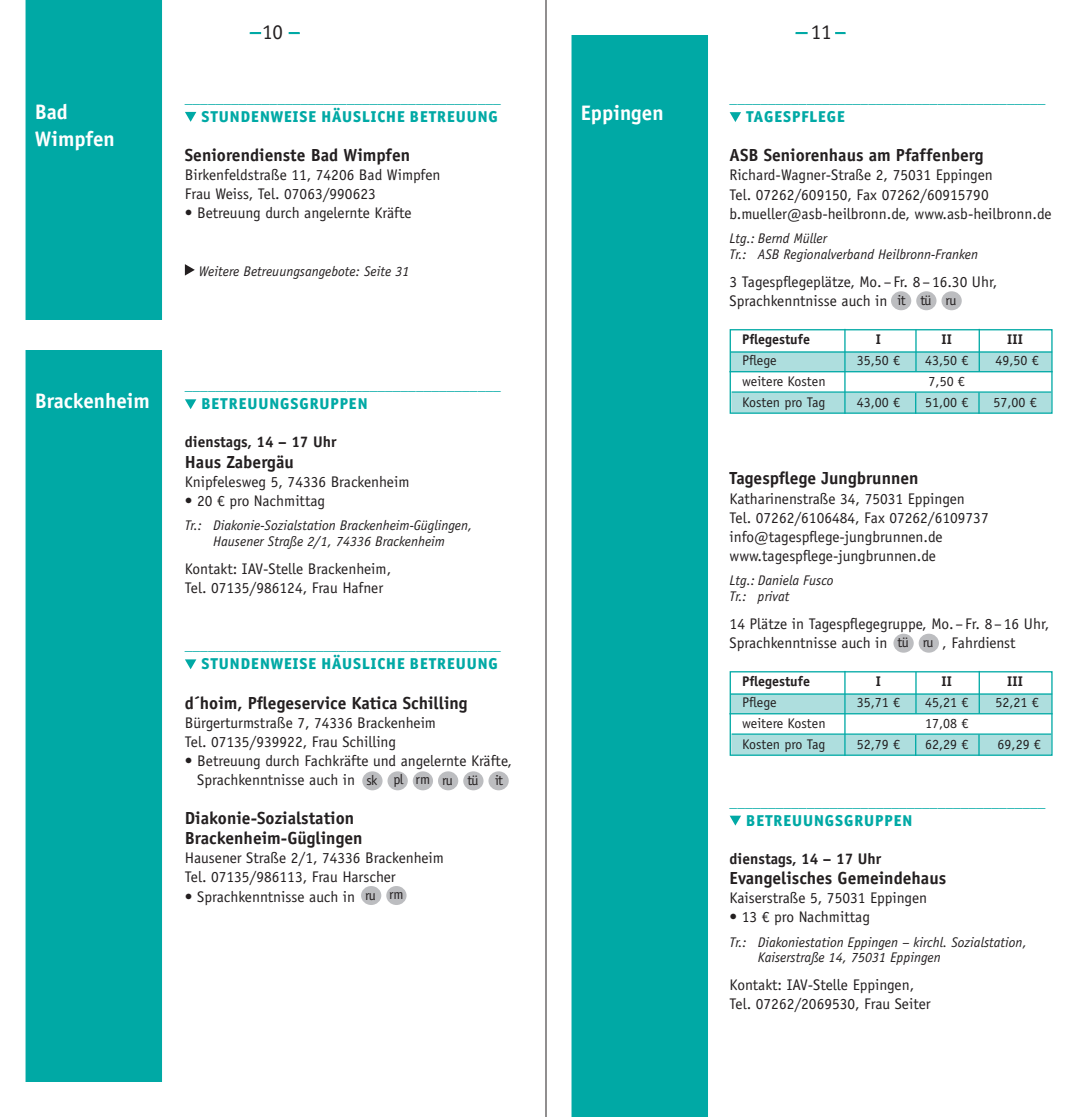
<style>
.page{position:relative;width:1092px;height:1117px;background:#fff}
.page>*{position:absolute;margin:0;border:0;box-sizing:border-box;transform-origin:0 0}
.t1{font:700 21px/26.2px "Officina Sans Std";color:#fff}
.t2{font:21px "Officina Sans Std";color:#231f20}
.t3{font:700 17.5px/20.1px "Officina Sans Std";color:#231f20}
.t4{font:800 15.75px "Officina San ITC";letter-spacing:.06em;color:#00a9a5}
.t5{font:15.4px/19.1px "Officina Sans Std";color:#231f20}
.t6{font:15.4px "Officina Sans Std";color:#00a9a5}
.t7{font:700 15.4px "Officina Sans Std";color:#231f20}
.t8{font:italic 14px/15.8px "Officina Sans Std";color:#231f20}
.t9{font:14px "Officina Sans Std";color:#231f20}
.t10{font:700 14px "Officina Sans Std";color:#231f20}
.t11{font:14px "Officina Sans Std";letter-spacing:-.05em;color:#231f20}
</style>
<div class="page">
<div style="left:730px;top:352px;width:321px;height:19px;background:#aedede;border:1px solid #aedede"></div>
<div style="left:731px;top:392px;width:319px;height:21px;background:#aedede;border:1px solid #aedede"></div>
<div style="left:729px;top:329px;width:323px;height:84px;border:1px solid #00a9a5"></div>
<hr style="left:730px;top:351px;width:322px;height:1px;background:#00a9a5">
<hr style="left:729px;top:371px;width:323px;height:1px;background:#00a9a5">
<hr style="left:731px;top:391px;width:320px;height:1px;background:#00a9a5">
<hr style="left:915px;top:330px;width:1px;height:41px;background:#00a9a5">
<hr style="left:978px;top:329px;width:1px;height:42px;background:#00a9a5">
<hr style="left:914px;top:393px;width:2px;height:20px;background:#00a9a5">
<svg style="left:978px;top:392px;width:1px;height:21px"></svg>
<hr style="left:844px;top:329px;width:1px;height:84px;background:#00a9a5">
<div style="left:730px;top:693px;width:321px;height:20px;background:#aedede;border:1px solid #aedede"></div>
<div style="left:731px;top:734px;width:319px;height:20px;background:#aedede;border:1px solid #aedede"></div>
<div style="left:729px;top:671px;width:323px;height:84px;border:1px solid #00a9a5"></div>
<hr style="left:730px;top:693px;width:322px;height:1px;background:#00a9a5">
<hr style="left:729px;top:713px;width:323px;height:1px;background:#00a9a5">
<hr style="left:731px;top:733px;width:320px;height:1px;background:#00a9a5">
<hr style="left:915px;top:671px;width:1px;height:42px;background:#00a9a5">
<hr style="left:978px;top:670px;width:1px;height:43px;background:#00a9a5">
<hr style="left:914px;top:734px;width:2px;height:21px;background:#00a9a5">
<svg style="left:978px;top:734px;width:1px;height:21px"></svg>
<hr style="left:844px;top:670px;width:1px;height:85px;background:#00a9a5">
<div style="left:571px;top:35px;width:137px;height:1081px;background:#00a9a5"></div>
<div style="left:795px;top:32px;width:50px;height:2px;border:2px solid #00a9a5"></div>
<div style="left:807px;top:30px;width:28px;height:11px;background:#fff"></div>
<div style="left:250px;top:32px;width:50px;height:2px;background:#00a9a5;border:2px solid #00a9a5"></div>
<div style="left:261px;top:30px;width:27px;height:11px;background:#fff"></div>
<div style="left:26px;top:0;width:136px;height:1081px;background:#00a9a5"></div>
<svg style="left:185px;top:112px;width:11px;height:10px"></svg>
<svg style="left:185px;top:264px;width:10px;height:11px"></svg>
<svg style="left:185px;top:399px;width:11px;height:10px"></svg>
<svg style="left:185px;top:659px;width:11px;height:10px"></svg>
<div style="left:893px;top:633px;width:20px;height:19px;background:#bcbdc0;border-radius:50%"></div>
<div style="left:918px;top:633px;width:20px;height:19px;background:#bcbdc0;border-radius:50%"></div>
<div style="left:890px;top:291px;width:21px;height:19px;background:#bcbdc0;border-radius:50%"></div>
<div style="left:916px;top:291px;width:20px;height:19px;background:#bcbdc0;border-radius:50%"></div>
<div style="left:941px;top:291px;width:20px;height:19px;background:#bcbdc0;border-radius:50%"></div>
<div style="left:386px;top:885px;width:20px;height:19px;background:#bcbdc0;border-radius:50%"></div>
<div style="left:361px;top:885px;width:20px;height:19px;background:#bcbdc0;border-radius:50%"></div>
<div style="left:10px;top:320px;width:168px;height:30px;background:#fff"></div>
<svg style="left:729px;top:112px;width:12px;height:10px"></svg>
<svg style="left:729px;top:815px;width:12px;height:10px"></svg>
<div style="left:413px;top:771px;width:20px;height:19px;background:#bcbdc0;border-radius:50%"></div>
<div style="left:362px;top:771px;width:20px;height:19px;background:#bcbdc0;border-radius:50%"></div>
<div style="left:438px;top:771px;width:20px;height:19px;background:#bcbdc0;border-radius:50%"></div>
<div style="left:387px;top:771px;width:21px;height:19px;background:#bcbdc0;border-radius:50%"></div>
<div style="left:488px;top:771px;width:20px;height:19px;background:#bcbdc0;border-radius:50%"></div>
<div style="left:463px;top:771px;width:20px;height:19px;background:#bcbdc0;border-radius:50%"></div>
<hr style="left:545px;top:0;width:1px;height:1116px;background:#231f20">
<h1 class="t1" style="left:35px;top:99px;width:82px">Bad<br>Wimpfen</h1>
<h1 class="t1" style="left:35px;top:388px;width:117px">Brackenheim</h1>
<h1 class="t2" style="left:262px;top:19px;width:22px">10</h1>
<h1 class="t2" style="left:810px;top:19px;width:22px">11</h1>
<p class="t6" style="left:185px;top:88px;width:317px">_________________________________________</p>
<p class="t4" style="left:201px;top:106px;width:298px">STUNDENWEISE HÄUSLICHE BETREUUNG</p>
<p class="t3" style="left:185px;top:145px;width:227px">Seniorendienste Bad Wimpfen</p>
<p class="t5" style="left:185px;top:165px;width:257px">Birkenfeldstraße 11, 74206 Bad Wimpfen<br>Frau Weiss, Tel. 07063/990623</p>
<p class="t5" style="left:185px;top:203px;width:228px">• Betreuung durch angelernte Kräfte</p>
<p class="t8" style="left:199px;top:263px;width:212px">Weitere Betreuungsangebote: Seite 31</p>
<p class="t6" style="left:185px;top:376px;width:317px">_________________________________________</p>
<p class="t4" style="left:201px;top:394px;width:167px">BETREUUNGSGRUPPEN</p>
<p class="t7" style="left:185px;top:432px;width:153px">dienstags, 14 – 17 Uhr</p>
<p class="t3" style="left:185px;top:451px;width:110px">Haus Zabergäu</p>
<p class="t5" style="left:185px;top:472px;width:226px">Knipfelesweg 5, 74336 Brackenheim</p>
<p class="t5" style="left:185px;top:491px;width:142px">• 20 € pro Nachmittag</p>
<p class="t8" style="left:185px;top:517px;width:289px;text-align:center">Tr.: Diakonie-Sozialstation Brackenheim-Güglingen,<br>Hausener Straße 2/1, 74336 Brackenheim</p>
<p class="t5" style="left:185px;top:559px;width:208px">Kontakt: IAV-Stelle Brackenheim,<br>Tel. 07135/986124, Frau Hafner</p>
<p class="t6" style="left:185px;top:636px;width:317px">_________________________________________</p>
<p class="t4" style="left:201px;top:653px;width:298px">STUNDENWEISE HÄUSLICHE BETREUUNG</p>
<p class="t3" style="left:185px;top:692px;width:284px">d´hoim, Pflegeservice Katica Schilling</p>
<p class="t5" style="left:185px;top:712px;width:253px">Bürgerturmstraße 7, 74336 Brackenheim<br>Tel. 07135/939922, Frau Schilling</p>
<p class="t5" style="left:197px;top:751px;width:316px;text-indent:-12px">• Betreuung durch Fachkräfte und angelernte Kräfte,<br>Sprachkenntnisse auch in</p>
<p class="t3" style="left:185px;top:807px;width:179px">Diakonie-Sozialstation<br>Brackenheim-Güglingen</p>
<p class="t5" style="left:185px;top:848px;width:261px">Hausener Straße 2/1, 74336 Brackenheim<br>Tel. 07135/986113, Frau Harscher</p>
<p class="t5" style="left:185px;top:886px;width:172px">• Sprachkenntnisse auch in</p>
<p class="t11" style="left:366px;top:771px;width:138px">sk pl rm ru tü it</p>
<p class="t9" style="left:365px;top:886px;width:40px">ru rm</p>
<h1 class="t1" style="left:580px;top:99px;width:84px">Eppingen</h1>
<p class="t6" style="left:729px;top:89px;width:317px">_________________________________________</p>
<p class="t4" style="left:746px;top:107px;width:100px">TAGESPFLEGE</p>
<p class="t3" style="left:729px;top:145px;width:255px">ASB Seniorenhaus am Pfaffenberg</p>
<p class="t5" style="left:729px;top:166px;width:323px">Richard-Wagner-Straße 2, 75031 Eppingen<br>Tel. 07262/609150, Fax 07262/60915790 b.mueller@asb-heilbronn.de, www.asb-heilbronn.de</p>
<p class="t8" style="left:729px;top:230px;width:250px">Ltg.: Bernd Müller<br>Tr.: ASB Regionalverband Heilbronn-Franken</p>
<p class="t5" style="left:729px;top:272px;width:269px">3 Tagespflegeplätze, Mo.–Fr. 8 –16.30 Uhr,<br>Sprachkenntnisse auch in</p>
<p class="t10" style="left:742px;top:330px;width:69px">Pflegestufe</p>
<p class="t10" style="left:875px;top:330px;width:7px">I</p>
<p class="t10" style="left:941px;top:330px;width:12px">II</p>
<p class="t10" style="left:1007px;top:330px;width:17px">III</p>
<p class="t9" style="left:742px;top:352px;width:36px">Pflege</p>
<p class="t9" style="left:856px;top:352px;width:45px">35,50 €</p>
<p class="t9" style="left:925px;top:352px;width:45px">43,50 €</p>
<p class="t9" style="left:995px;top:352px;width:45px">49,50 €</p>
<p class="t9" style="left:742px;top:373px;width:85px">weitere Kosten</p>
<p class="t9" style="left:928px;top:373px;width:38px">7,50 €</p>
<p class="t9" style="left:742px;top:394px;width:85px">Kosten pro Tag</p>
<p class="t9" style="left:856px;top:394px;width:45px">43,00 €</p>
<p class="t9" style="left:925px;top:394px;width:45px">51,00 €</p>
<p class="t9" style="left:993px;top:394px;width:45px">57,00 €</p>
<p class="t9" style="left:897px;top:292px;width:60px">it tü ru</p>
<p class="t3" style="left:729px;top:468px;width:190px">Tagespflege Jungbrunnen</p>
<p class="t5" style="left:729px;top:488px;width:260px">Katharinenstraße 34, 75031 Eppingen Tel. 07262/6106484, Fax 07262/6109737 info@tagespflege-jungbrunnen.de www.tagespflege-jungbrunnen.de</p>
<p class="t8" style="left:729px;top:572px;width:105px">Ltg.: Daniela Fusco<br>Tr.: privat</p>
<p class="t5" style="left:729px;top:614px;width:321px">14 Plätze in Tagespflegegruppe, Mo.–Fr. 8–16 Uhr,<br>Sprachkenntnisse auch in</p>
<p class="t5" style="left:942px;top:633px;width:75px">, Fahrdienst</p>
<p class="t9" style="left:897px;top:634px;width:37px">tü ru</p>
<p class="t10" style="left:742px;top:672px;width:69px">Pflegestufe</p>
<p class="t10" style="left:875px;top:672px;width:7px">I</p>
<p class="t10" style="left:941px;top:672px;width:12px">II</p>
<p class="t10" style="left:1007px;top:672px;width:17px">III</p>
<p class="t9" style="left:742px;top:694px;width:36px">Pflege</p>
<p class="t9" style="left:856px;top:694px;width:45px">35,71 €</p>
<p class="t9" style="left:925px;top:694px;width:45px">45,21 €</p>
<p class="t9" style="left:995px;top:694px;width:45px">52,21 €</p>
<p class="t9" style="left:742px;top:715px;width:85px">weitere Kosten</p>
<p class="t9" style="left:925px;top:715px;width:45px">17,08 €</p>
<p class="t9" style="left:742px;top:736px;width:85px">Kosten pro Tag</p>
<p class="t9" style="left:856px;top:736px;width:45px">52,79 €</p>
<p class="t9" style="left:925px;top:736px;width:45px">62,29 €</p>
<p class="t9" style="left:997px;top:736px;width:45px">69,29 €</p>
<p class="t4" style="left:746px;top:810px;width:167px">BETREUUNGSGRUPPEN</p>
<p class="t7" style="left:729px;top:848px;width:153px">dienstags, 14 – 17 Uhr</p>
<p class="t3" style="left:729px;top:867px;width:218px">Evangelisches Gemeindehaus</p>
<p class="t5" style="left:729px;top:888px;width:199px">Kaiserstraße 5, 75031 Eppingen</p>
<p class="t5" style="left:729px;top:907px;width:142px">• 13 € pro Nachmittag</p>
<p class="t8" style="left:757px;top:933px;width:270px;text-indent:-28px">Tr.: Diakoniestation Eppingen – kirchl. Sozialstation,<br>Kaiserstraße 14, 75031 Eppingen</p>
<p class="t5" style="left:729px;top:975px;width:203px">Kontakt: IAV-Stelle Eppingen,<br>Tel. 07262/2069530, Frau Seiter</p>
</div>
